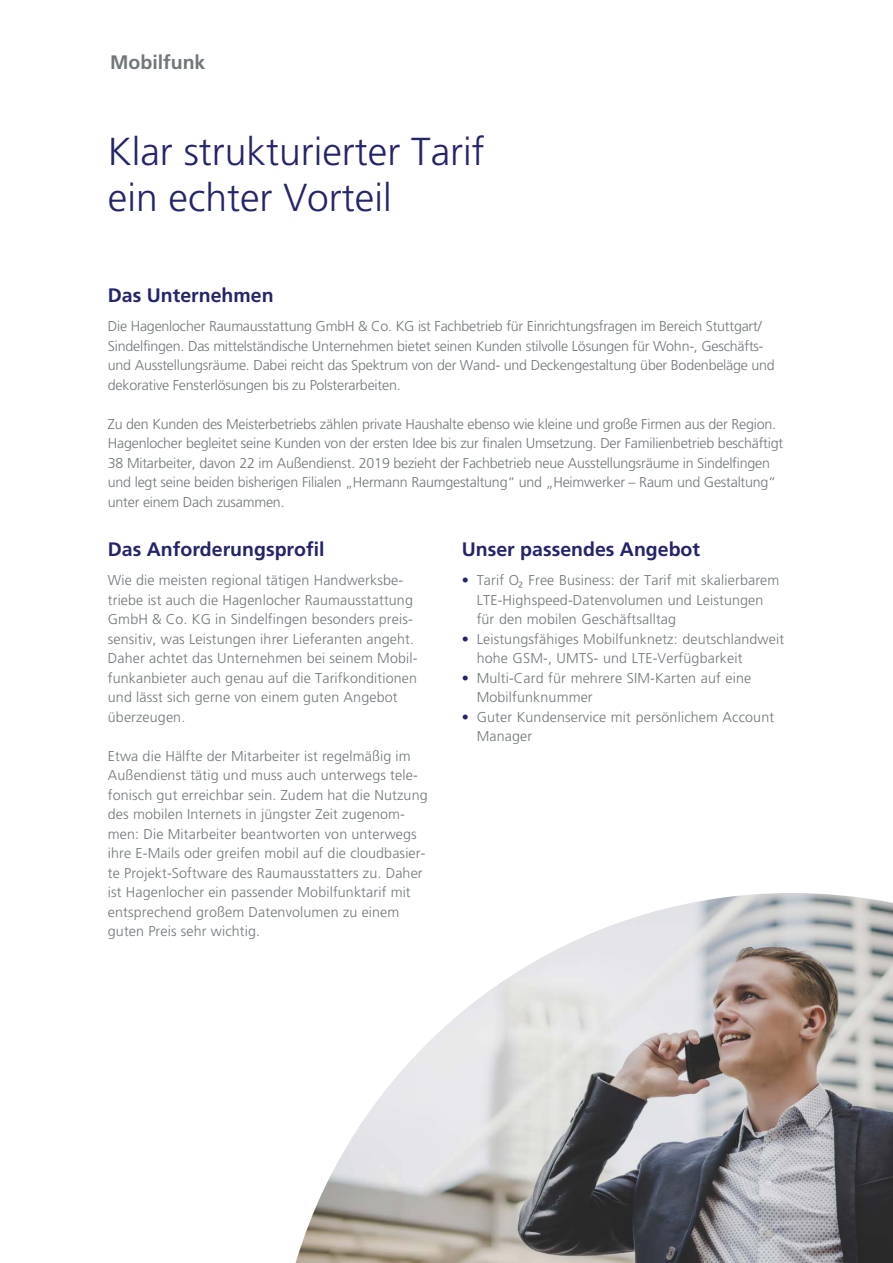
<style>
.page{position:relative;width:893px;height:1263px;background:#fff}
.page>*{position:absolute;margin:0;border:0;box-sizing:border-box;transform-origin:0 0}
.t1{font:300 39px/46.8px "O2 Frutiger";color:#24246c}
.t2{font:700 19.5px "O2 Frutiger";color:#24246c}
.t3{font:700 19.5px "O2 Frutiger";color:#71777a}
.t4{font:300 14.25px/19.5px "O2 Frutiger";letter-spacing:.01em;color:#71777a}
.t5{font:300 14.25px/19.5px "O2 Frutiger";letter-spacing:-.015em;color:#71777a}
.s1{color:#24246c}
</style>
<div class="page">
<img style="left:296px;top:893px;width:597px;height:370px">
<h2 class="t3" style="left:110px;top:51px;width:97px">Mobilfunk</h2>
<h1 class="t1" style="left:108px;top:128px;width:378px">Klar strukturierter Tarif ein echter Vorteil</h1>
<h2 class="t2" style="left:108px;top:284px;width:167px">Das Unternehmen</h2>
<p class="t5" style="left:108px;top:316px;width:668px">Die Hagenlocher Raumausstattung GmbH &amp; Co. KG ist Fachbetrieb für Einrichtungsfragen im Bereich Stuttgart/ Sindelfingen. Das mittelständische Unternehmen bietet seinen Kunden stilvolle Lösungen für Wohn-, Geschäfts&shy;und Ausstellungsräume. Dabei reicht das Spektrum von der Wand- und Deckengestaltung über Bodenbeläge und dekorative Fensterlösungen bis zu Polsterarbeiten.</p>
<p class="t5" style="left:108px;top:414px;width:677px">Zu den Kunden des Meisterbetriebs zählen private Haushalte ebenso wie kleine und große Firmen aus der Region.<br>Hagenlocher begleitet seine Kunden von der ersten Idee bis zur finalen Umsetzung. Der Familienbetrieb beschäftigt 38 Mitarbeiter, davon 22 im Außendienst. 2019 bezieht der Fachbetrieb neue Ausstellungsräume in Sindelfingen und legt seine beiden bisherigen Filialen „Hermann Raumgestaltung“ und „Heimwerker – Raum und Gestaltung“ unter einem Dach zusammen.</p>
<h2 class="t2" style="left:108px;top:538px;width:218px">Das Anforderungsprofil</h2>
<h2 class="t2" style="left:462px;top:538px;width:240px">Unser passendes Angebot</h2>
<p class="t4" style="left:108px;top:571px;width:311px">Wie die meisten regional tätigen Handwerksbe&shy;triebe ist auch die Hagenlocher Raumausstattung GmbH &amp; Co. KG in Sindelfingen besonders preis&shy;sensitiv, was Leistungen ihrer Lieferanten angeht.<br>Daher achtet das Unternehmen bei seinem Mobil&shy;funkanbieter auch genau auf die Tarifkonditionen und lässt sich gerne von einem guten Angebot überzeugen.</p>
<p class="t4" style="left:108px;top:746px;width:321px">Etwa die Hälfte der Mitarbeiter ist regelmäßig im Außendienst tätig und muss auch unterwegs tele&shy;fonisch gut erreichbar sein. Zudem hat die Nutzung des mobilen Internets in jüngster Zeit zugenom&shy;men: Die Mitarbeiter beantworten von unterwegs ihre E-Mails oder greifen mobil auf die cloudbasier&shy;te Projekt-Software des Raumausstatters zu. Daher ist Hagenlocher ein passender Mobilfunktarif mit entsprechend großem Datenvolumen zu einem guten Preis sehr wichtig.</p>
<p class="t4" style="left:477px;top:571px;width:304px;text-indent:-15px"><span class="s1">•</span> Tarif œ Free Business: der Tarif mit skalierbarem<br>LTE-Highspeed-Datenvolumen und Leistungen für den mobilen Geschäftsalltag</p>
<p class="t4" style="left:477px;top:629px;width:309px;text-indent:-15px"><span class="s1">•</span> Leistungsfähiges Mobilfunknetz: deutschlandweit hohe GSM-, UMTS- und LTE-Verfügbarkeit</p>
<p class="t4" style="left:477px;top:668px;width:276px;text-indent:-15px"><span class="s1">•</span> Multi-Card für mehrere SIM-Karten auf eine<br>Mobilfunknummer</p>
<p class="t4" style="left:477px;top:707px;width:299px;text-indent:-15px"><span class="s1">•</span> Guter Kundenservice mit persönlichem Account<br>Manager</p>
</div>
